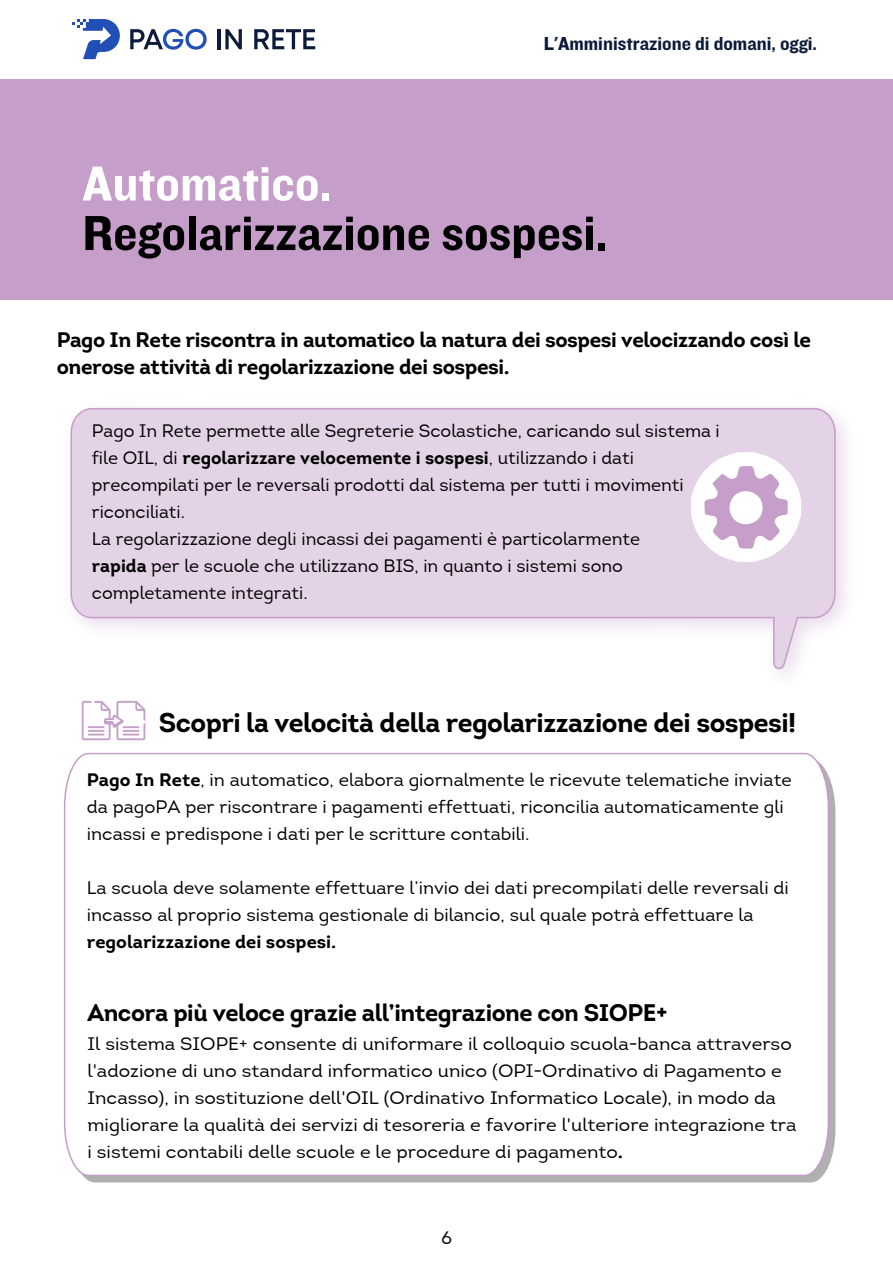
<style>
.page{position:relative;width:893px;height:1263px;background:#fff}
.page>*{position:absolute;margin:0;border:0;box-sizing:border-box;transform-origin:0 0}
.t1{font:51px "Knockout HTF51 Middleweight";color:#000}
.t2{font:51px "Knockout HTF51 Middleweight";color:#fff}
.t3{font:700 27px "Intro";letter-spacing:-.02em;color:#000}
.t4{font:700 24px "Intro";letter-spacing:-.02em;color:#000}
.t5{font:700 21px/27px "Intro";letter-spacing:-.02em;color:#000}
.t6{font:19.5px "Knockout HTF51 Middleweight";color:#0c1b39}
.t7{font:18px/27px "Intro";color:#000}
.t8{font:18px/27px "Intro";color:#000;scale:1.06 1}
.t9{font:700 18px "Intro";color:#000}
.s1{font-weight:700}
</style>
<div class="page">
<svg style="left:70px;top:407px;width:766px;height:266px;fill:#e4d2e6"></svg>
<div style="left:0;top:80px;width:893px;height:220px;background:#c59ec9"></div>
<svg style="left:72px;top:19px;width:48px;height:40px"></svg>
<svg style="left:130px;top:29px;width:77px;height:21px"></svg>
<hr style="left:218px;top:29px;width:3px;height:20px;background:#0c1b39">
<svg style="left:225px;top:29px;width:17px;height:20px"></svg>
<svg style="left:254px;top:29px;width:61px;height:20px"></svg>
<svg style="left:691px;top:452px;width:110px;height:110px"></svg>
<div style="left:729px;top:491px;width:34px;height:33px;background:#fff;border-radius:50%"></div>
<svg style="left:84px;top:780px;width:752px;height:403px;background:#bababa"></svg>
<svg style="left:63px;top:752px;width:767px;height:425px"></svg>
<svg style="left:82px;top:701px;width:63px;height:39px"></svg>
<h1 class="t2" style="left:82px;top:156px;width:250px">Automatico.</h1>
<p class="t6" style="left:544px;top:33px;width:275px">L'Amministrazione di domani, oggi.</p>
<h1 class="t1" style="left:82px;top:206px;width:526px">Regolarizzazione sospesi.</h1>
<p class="t5" style="left:57px;top:326px;width:756px">Pago In Rete riscontra in automatico la natura dei sospesi velocizzando così le onerose attività di regolarizzazione dei sospesi.</p>
<p class="t7" style="left:92px;top:418px;width:629px">Pago In Rete permette alle Segreterie Scolastiche, caricando sul sistema i file OIL, di <span class="s1">regolarizzare velocemente i sospesi</span>, utilizzando i dati precompilati per le reversali prodotti dal sistema per tutti i movimenti riconciliati.<br>La regolarizzazione degli incassi dei pagamenti è particolarmente<br><span class="s1">rapida</span> per le scuole che utilizzano BIS, in quanto i sistemi sono completamente integrati.</p>
<h2 class="t3" style="left:159px;top:705px;width:639px">Scopri la velocità della regolarizzazione dei sospesi!</h2>
<p class="t7" style="left:87px;top:766px;width:706px"><span class="s1">Pago In Rete</span>, in automatico, elabora giornalmente le ricevute telematiche inviate da pagoPA per riscontrare i pagamenti effettuati, riconcilia automaticamente gli incassi e predispone i dati per le scritture contabili.</p>
<p class="t7" style="left:87px;top:874px;width:703px">La scuola deve solamente effettuare l’invio dei dati precompilati delle reversali di incasso al proprio sistema gestionale di bilancio, sul quale potrà effettuare la</p>
<p class="t9" style="left:87px;top:930px;width:251px">regolarizzazione dei sospesi.</p>
<h3 class="t4" style="left:87px;top:997px;width:582px">Ancora più veloce grazie all’integrazione con SIOPE+</h3>
<p class="t8" style="left:88px;top:1030px;width:670px">Il sistema SIOPE+ consente di uniformare il colloquio scuola-banca attraverso l'adozione di uno standard informatico unico (OPI-Ordinativo di Pagamento e Incasso), in sostituzione dell'OIL (Ordinativo Informatico Locale), in modo da migliorare la qualità dei servizi di tesoreria e favorire l'ulteriore integrazione tra i sistemi contabili delle scuole e le procedure di pagamento<span class="s1">.</span></p>
<p class="t7" style="left:441px;top:1225px;width:12px">6</p>
</div>
